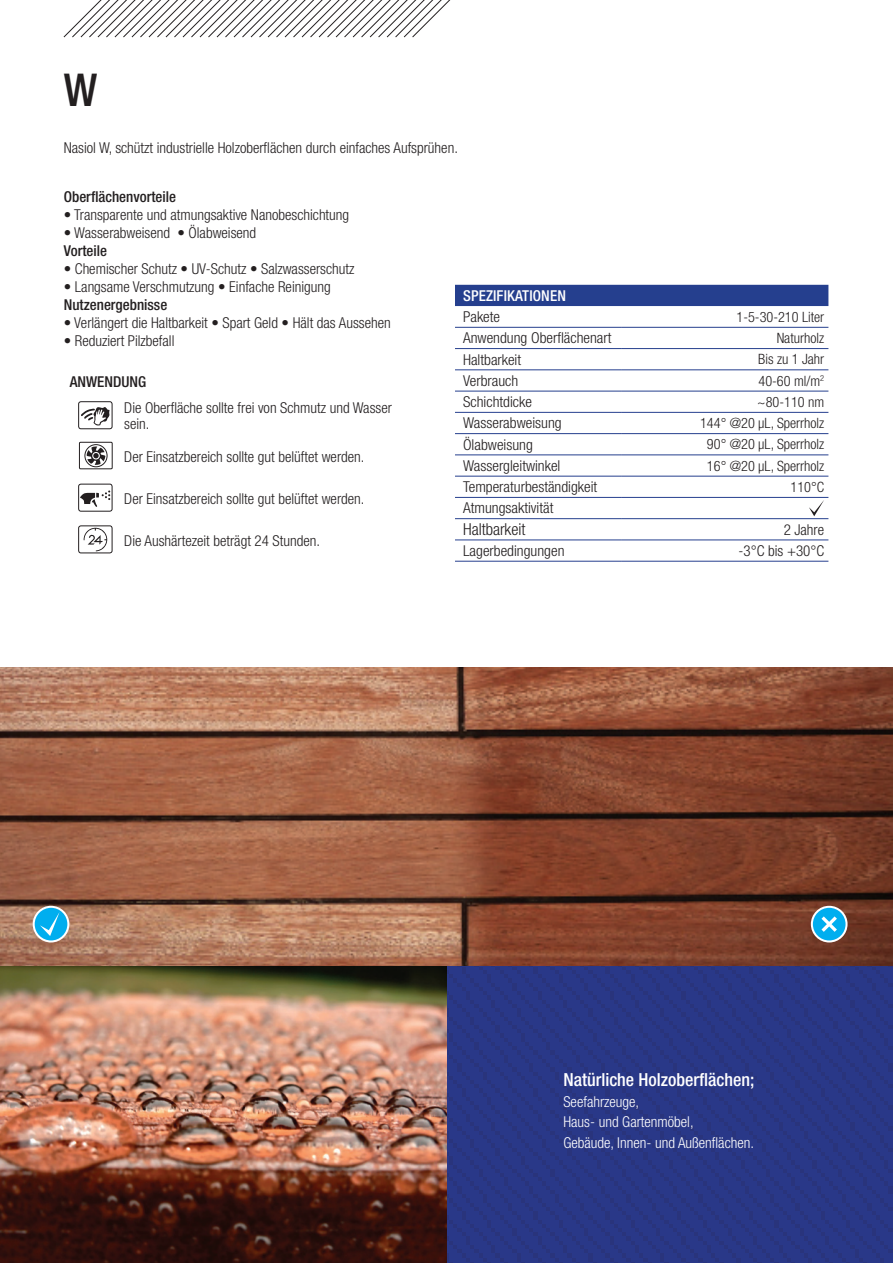
<style>
.page{position:relative;width:893px;height:1263px;background:#fff}
.page>*{position:absolute;margin:0;border:0;box-sizing:border-box;transform-origin:0 0}
.t1{font:500 condensed 45.3px "Helvetica Neue LT Pro";color:#231f20}
.t2{font:500 condensed 18px "Helvetica Neue LT Pro";color:#fff}
.t3{font:300 condensed 16.5px "Helvetica Neue LT Pro";color:#231f20}
.t4{font:300 condensed 15px/16.5px "Helvetica Neue LT Pro";color:#231f20}
.t5{font:300 condensed 15px/20.7px "Helvetica Neue LT Pro";color:#fff}
.t6{font:500 condensed 15px "Helvetica Neue LT Pro";color:#231f20}
.t7{font:500 condensed 15px "Helvetica Neue LT Pro";letter-spacing:.01em;color:#fff}
.t8{font:300 condensed 14.25px "Helvetica Neue LT Pro";color:#231f20}
</style>
<div class="page">
<svg style="left:63px;top:0;width:388px;height:38px"></svg>
<div style="left:455px;top:285px;width:373px;height:21px;background:#253f8e"></div>
<hr style="left:455px;top:327px;width:167px;height:1px;background:#253f8e">
<hr style="left:622px;top:327px;width:206px;height:1px;background:#253f8e">
<hr style="left:455px;top:348px;width:167px;height:1px;background:#253f8e">
<hr style="left:622px;top:348px;width:206px;height:1px;background:#253f8e">
<hr style="left:455px;top:370px;width:167px;height:1px;background:#253f8e">
<hr style="left:622px;top:370px;width:206px;height:1px;background:#253f8e">
<hr style="left:455px;top:391px;width:167px;height:1px;background:#253f8e">
<hr style="left:622px;top:391px;width:206px;height:1px;background:#253f8e">
<hr style="left:455px;top:412px;width:167px;height:1px;background:#253f8e">
<hr style="left:622px;top:412px;width:206px;height:1px;background:#253f8e">
<hr style="left:455px;top:433px;width:167px;height:1px;background:#253f8e">
<hr style="left:622px;top:433px;width:206px;height:1px;background:#253f8e">
<hr style="left:455px;top:455px;width:167px;height:1px;background:#253f8e">
<hr style="left:622px;top:455px;width:206px;height:1px;background:#253f8e">
<hr style="left:455px;top:476px;width:167px;height:1px;background:#253f8e">
<hr style="left:622px;top:476px;width:206px;height:1px;background:#253f8e">
<hr style="left:455px;top:497px;width:167px;height:1px;background:#253f8e">
<hr style="left:622px;top:497px;width:206px;height:1px;background:#253f8e">
<hr style="left:455px;top:518px;width:167px;height:1px;background:#253f8e">
<hr style="left:622px;top:518px;width:206px;height:1px;background:#253f8e">
<hr style="left:455px;top:540px;width:167px;height:1px;background:#253f8e">
<hr style="left:622px;top:540px;width:206px;height:1px;background:#253f8e">
<hr style="left:455px;top:561px;width:167px;height:1px;background:#253f8e">
<hr style="left:622px;top:561px;width:206px;height:1px;background:#253f8e">
<svg style="left:809px;top:500px;width:15px;height:16px"></svg>
<svg style="left:81px;top:407px;width:29px;height:19px"></svg>
<div style="left:78px;top:401px;width:34px;height:28px;border:1px solid #231f20;border-radius:2px"></div>
<svg style="left:86px;top:446px;width:19px;height:19px"></svg>
<div style="left:85px;top:444px;width:22px;height:23px;border:1px solid #231f20;border-radius:50%"></div>
<div style="left:79px;top:442px;width:33px;height:27px;border:1px solid #231f20"></div>
<svg style="left:80px;top:490px;width:30px;height:17px"></svg>
<div style="left:78px;top:484px;width:34px;height:27px;border:1px solid #231f20;border-radius:2px"></div>
<svg style="left:84px;top:528px;width:23px;height:23px"></svg>
<div style="left:78px;top:526px;width:34px;height:27px;border:1px solid #231f20;border-radius:2px"></div>
<img style="left:446px;top:965px;width:447px;height:298px">
<img style="left:0;top:965px;width:446px;height:298px">
<img style="left:0;top:668px;width:893px;height:297px">
<div style="left:812px;top:907px;width:34px;height:34px;background:#00aeef;border-radius:50%"></div>
<div style="left:811px;top:906px;width:36px;height:36px;border:2px solid #fff;border-radius:50%"></div>
<svg style="left:821px;top:916px;width:16px;height:16px"></svg>
<svg style="left:34px;top:907px;width:34px;height:34px"></svg>
<div style="left:33px;top:906px;width:36px;height:36px;border:2px solid #fff;border-radius:50%"></div>
<svg style="left:40px;top:912px;width:20px;height:24px"></svg>
<h1 class="t1" style="left:64px;top:63px;width:35px">W</h1>
<p class="t4" style="left:64px;top:139px;width:396px">Nasiol W, schützt industrielle Holzoberflächen durch einfaches Aufsprühen.</p>
<p class="t6" style="left:64px;top:188px;width:114px">Oberflächenvorteile</p>
<p class="t4" style="left:64px;top:206px;width:287px">• Transparente und atmungsaktive Nanobeschichtung</p>
<p class="t4" style="left:64px;top:224px;width:194px">• Wasserabweisend • Ölabweisend</p>
<p class="t6" style="left:64px;top:242px;width:45px">Vorteile</p>
<p class="t4" style="left:64px;top:260px;width:292px">• Chemischer Schutz • UV-Schutz • Salzwasserschutz</p>
<p class="t4" style="left:64px;top:278px;width:269px">• Langsame Verschmutzung • Einfache Reinigung</p>
<p class="t6" style="left:64px;top:296px;width:105px">Nutzenergebnisse</p>
<p class="t4" style="left:64px;top:314px;width:328px">• Verlängert die Haltbarkeit • Spart Geld • Hält das Aussehen</p>
<p class="t4" style="left:64px;top:332px;width:112px">• Reduziert Pilzbefall</p>
<p class="t7" style="left:463px;top:286px;width:104px">SPEZIFIKATIONEN</p>
<p class="t4" style="left:463px;top:308px;width:39px">Pakete</p>
<p class="t8" style="left:736px;top:308px;width:89px">1-5-30-210 Liter</p>
<p class="t4" style="left:463px;top:330px;width:150px">Anwendung Oberflächenart</p>
<p class="t8" style="left:777px;top:330px;width:49px">Naturholz</p>
<p class="t4" style="left:463px;top:351px;width:60px">Haltbarkeit</p>
<p class="t8" style="left:758px;top:351px;width:67px">Bis zu 1 Jahr</p>
<p class="t4" style="left:463px;top:372px;width:57px">Verbrauch</p>
<p class="t8" style="left:758px;top:372px;width:67px">40-60 ml/m<sup>2</sup></p>
<p class="t4" style="left:463px;top:393px;width:70px">Schichtdicke</p>
<p class="t8" style="left:757px;top:394px;width:69px">~80-110 nm</p>
<p class="t4" style="left:463px;top:415px;width:100px">Wasserabweisung</p>
<p class="t8" style="left:700px;top:415px;width:126px">144° @20 μL, Sperrholz</p>
<p class="t4" style="left:463px;top:436px;width:71px">Ölabweisung</p>
<p class="t8" style="left:707px;top:436px;width:119px">90° @20 μL, Sperrholz</p>
<p class="t4" style="left:463px;top:457px;width:99px">Wassergleitwinkel</p>
<p class="t8" style="left:707px;top:457px;width:119px">16° @20 μL, Sperrholz</p>
<p class="t4" style="left:463px;top:478px;width:136px">Temperaturbeständigkeit</p>
<p class="t8" style="left:791px;top:479px;width:35px">110°C</p>
<p class="t4" style="left:463px;top:500px;width:92px">Atmungsaktivität</p>
<p class="t3" style="left:463px;top:520px;width:64px">Haltbarkeit</p>
<p class="t4" style="left:784px;top:521px;width:42px">2 Jahre</p>
<p class="t4" style="left:463px;top:542px;width:103px">Lagerbedingungen</p>
<p class="t4" style="left:739px;top:542px;width:87px">-3°C bis +30°C</p>
<p class="t6" style="left:70px;top:373px;width:78px">ANWENDUNG</p>
<p class="t4" style="left:124px;top:399px;width:269px">Die Oberfläche sollte frei von Schmutz und Wasser sein.</p>
<p class="t4" style="left:124px;top:449px;width:242px">Der Einsatzbereich sollte gut belüftet werden.</p>
<p class="t4" style="left:124px;top:490px;width:242px">Der Einsatzbereich sollte gut belüftet werden.</p>
<p class="t4" style="left:124px;top:532px;width:197px">Die Aushärtezeit beträgt 24 Stunden.</p>
<p class="t2" style="left:563px;top:1069px;width:193px">Natürliche Holzoberflächen;</p>
<p class="t5" style="left:563px;top:1091px;width:192px">Seefahrzeuge,<br>Haus- und Gartenmöbel,<br>Gebäude, Innen- und Außenflächen.</p>
</div>
